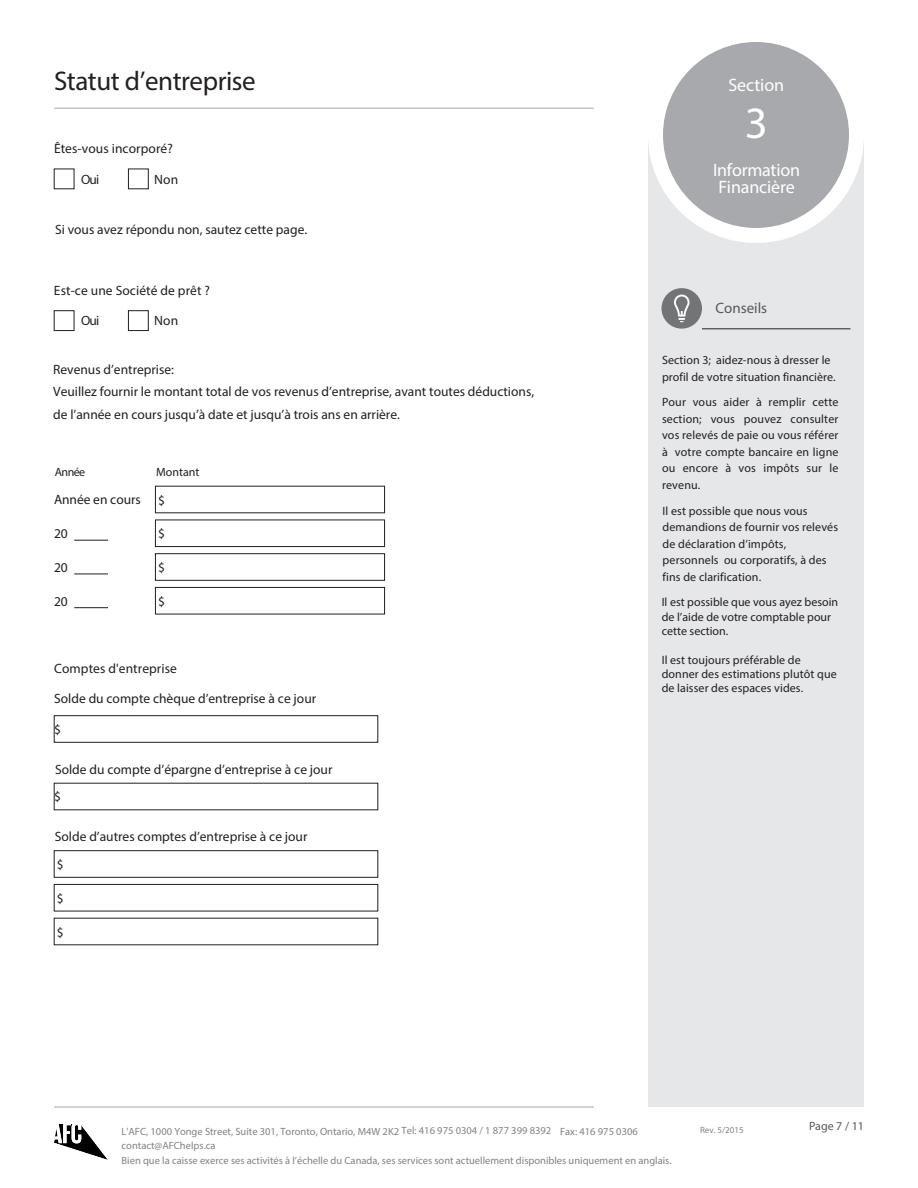
<style>
.page{position:relative;width:918px;height:1188px;background:#fff}
.page>*{position:absolute;margin:0;border:0;box-sizing:border-box;transform-origin:0 0}
.t1{font:45px "Myriad Pro";color:#fff}
.t2{font:27px "Myriad Pro";letter-spacing:-.015em;color:#231f20}
.t3{font:18px/17.2px "Myriad Pro";letter-spacing:-.01em;color:#fff}
.t4{font:15px "Myriad Pro";color:#57585a}
.t5{font:13.5px/22.6px "Myriad Pro";color:#231f20}
.t6{font:12px/16.5px "Myriad Pro";letter-spacing:.005em;color:#231f20}
.t7{font:12px "Myriad Pro";color:#57585a}
.t8{font:10.5px/14.5px "Myriad Pro";color:#808285}
.t9{font:9px "Myriad Pro";color:#808285}
</style>
<div class="page">
<div style="left:648px;top:135px;width:216px;height:972px;background:#e6e7e9"></div>
<div style="left:656px;top:34px;width:200px;height:202px;background:#a8a9ad;border-radius:50%"></div>
<div style="left:648px;top:27px;width:216px;height:216px;border:15px solid #fff;border-radius:50%"></div>
<div style="left:662px;top:288px;width:40px;height:41px;background:#737476;border-radius:50%"></div>
<svg style="left:674px;top:295px;width:16px;height:27px"></svg>
<hr style="left:702px;top:329px;width:148px;height:1px;background:#231f20">
<div style="left:54px;top:310px;width:20px;height:21px;border:1px solid #231f20"></div>
<div style="left:128px;top:310px;width:20px;height:21px;border:1px solid #231f20"></div>
<div style="left:54px;top:850px;width:324px;height:28px;border:1px solid #231f20"></div>
<div style="left:54px;top:884px;width:324px;height:27px;border:1px solid #231f20"></div>
<div style="left:155px;top:520px;width:230px;height:27px;border:1px solid #231f20"></div>
<div style="left:155px;top:587px;width:230px;height:27px;border:1px solid #231f20"></div>
<hr style="left:74px;top:540px;width:34px;height:1px;background:#231f20">
<hr style="left:74px;top:574px;width:34px;height:1px;background:#231f20">
<hr style="left:74px;top:607px;width:34px;height:1px;background:#231f20">
<hr style="left:54px;top:108px;width:540px;height:1px;background:#a8a9ad">
<hr style="left:54px;top:1107px;width:540px;height:1px;background:#a8a9ad">
<img style="left:54px;top:1125px;width:53px;height:34px">
<p class="t2" style="left:54px;top:64px;width:203px">Statut d’entreprise</p>
<p class="t5" style="left:54px;top:137px;width:120px">Êtes-vous incorporé?</p>
<p class="t5" style="left:81px;top:168px;width:20px">Oui</p>
<p class="t5" style="left:154px;top:168px;width:26px">Non</p>
<p class="t5" style="left:55px;top:218px;width:254px">Si vous avez répondu non, sautez cette page.</p>
<p class="t5" style="left:54px;top:279px;width:158px">Est-ce une Société de prêt ?</p>
<p class="t5" style="left:81px;top:309px;width:20px">Oui</p>
<p class="t5" style="left:154px;top:309px;width:26px">Non</p>
<p class="t5" style="left:53px;top:358px;width:482px">Revenus d’entreprise:<br>Veuillez fournir le montant total de vos revenus d’entreprise, avant toutes déductions, de l’année en cours jusqu’à date et jusqu’à trois ans en arrière.</p>
<p class="t6" style="left:55px;top:464px;width:32px">Année</p>
<p class="t6" style="left:156px;top:464px;width:45px">Montant</p>
<p class="t5" style="left:54px;top:488px;width:88px">Année en cours</p>
<p class="t5" style="left:158px;top:488px;width:8px">$</p>
<p class="t5" style="left:54px;top:522px;width:15px">20</p>
<p class="t5" style="left:54px;top:556px;width:15px">20</p>
<p class="t5" style="left:54px;top:590px;width:15px">20</p>
<p class="t5" style="left:158px;top:522px;width:8px">$</p>
<p class="t5" style="left:158px;top:556px;width:8px">$</p>
<p class="t5" style="left:158px;top:590px;width:8px">$</p>
<p class="t5" style="left:54px;top:657px;width:124px">Comptes d'entreprise</p>
<p class="t5" style="left:54px;top:687px;width:263px">Solde du compte chèque d’entreprise à ce jour</p>
<p class="t5" style="left:54px;top:718px;width:8px">$</p>
<p class="t5" style="left:54px;top:755px;width:280px;line-height:27px">Solde du compte d’épargne d’entreprise à ce jour $</p>
<p class="t5" style="left:55px;top:825px;width:254px">Solde d’autres comptes d’entreprise à ce jour</p>
<p class="t5" style="left:57px;top:853px;width:8px">$</p>
<p class="t5" style="left:57px;top:887px;width:8px">$</p>
<p class="t5" style="left:57px;top:920px;width:8px">$</p>
<p class="t3" style="left:728px;top:76px;width:57px">Section</p>
<p class="t1" style="left:745px;top:95px;width:25px">3</p>
<p class="t3" style="left:713px;top:161px;width:88px">Information<br>Financière</p>
<p class="t4" style="left:716px;top:299px;width:53px">Conseils</p>
<p class="t6" style="left:662px;top:352px;width:175px">Section 3; aidez-nous à dresser le profil de votre situation financière.</p>
<p class="t6" style="left:662px;top:394px;width:178px;text-align:justify">Pour vous aider à remplir cette section; vous pouvez consulter vos relevés de paie ou vous référer à votre compte bancaire en ligne ou encore à vos impôts sur le revenu.</p>
<p class="t6" style="left:663px;top:502px;width:177px">Il est possible que nous vous demandions de fournir vos relevés de déclaration d’impôts, personnels ou corporatifs, à des fins de clarification.</p>
<p class="t6" style="left:662px;top:595px;width:178px;line-height:14.1px">Il est possible que vous ayez besoin de l’aide de votre comptable pour cette section.</p>
<p class="t6" style="left:662px;top:652px;width:176px;line-height:14.1px">Il est toujours préférable de donner des estimations plutôt que de laisser des espaces vides.</p>
<p class="t8" style="left:122px;top:1124px;width:552px">L'AFC, 1000 Yonge Street, Suite 301, Toronto, Ontario, M4W 2K2 Tel: 416 975 0304 / 1 877 399 8392 Fax: 416 975 0306 contact@AFChelps.ca<br>Bien que la caisse exerce ses activités à l’échelle du Canada, ses services sont actuellement disponibles uniquement en anglais.</p>
<p class="t9" style="left:700px;top:1125px;width:45px">Rev. 5/2015</p>
<p class="t7" style="left:809px;top:1118px;width:56px">Page 7 / 11</p>
</div>
